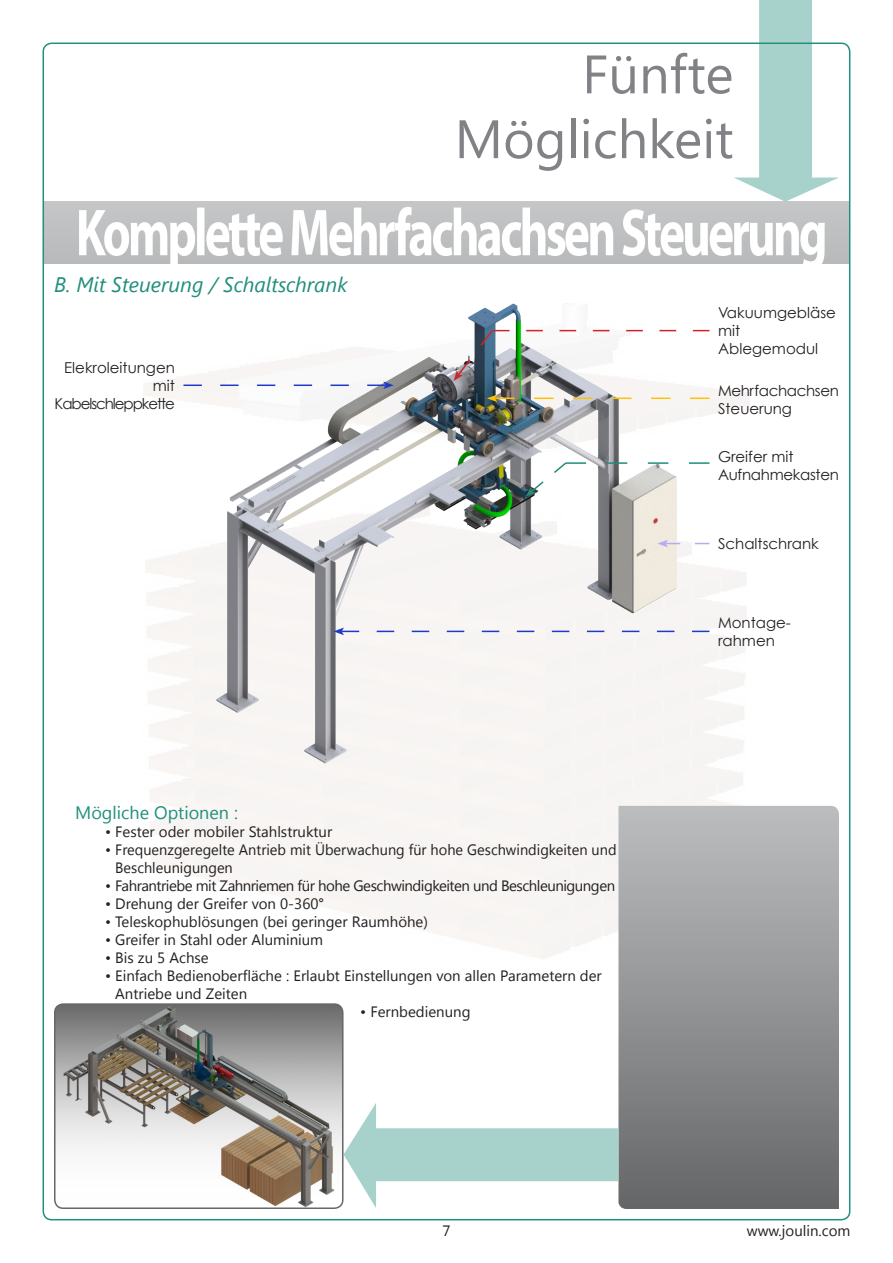
<style>
.page{position:relative;width:893px;height:1263px;background:#fff}
.page>*{position:absolute;margin:0;border:0;box-sizing:border-box;transform-origin:0 0}
.t1{font:54px "Segoe UI";color:#808285}
.t2{font:italic 21px "Segoe UI";color:#208e7c}
.t3{font:18px "Segoe UI";color:#21907d}
.t4{font:15px "Segoe UI";color:#231f20}
.t5{font:15px/18px "Century Gothic";color:#231f20}
.t6{font:15px "Segoe UI";letter-spacing:-.03em;color:#231f20}
.t7{font:15px/18px "Century Gothic";letter-spacing:-.02em;color:#231f20}
.t8{font:15px/18px "Century Gothic";letter-spacing:-.025em;color:#231f20}
.t9{font:15px "Century Gothic";letter-spacing:-.07em;color:#231f20}
</style>
<div class="page">
<svg style="left:734px;top:0;width:105px;height:202px"></svg>
<img style="left:46px;top:202px;width:801px;height:62px">
<img style="left:217px;top:304px;width:459px;height:460px">
<img style="left:618px;top:806px;width:221px;height:403px">
<svg style="left:344px;top:1103px;width:274px;height:105px"></svg>
<svg style="left:487px;top:394px;width:222px;height:8px"></svg>
<svg style="left:453px;top:328px;width:256px;height:53px"></svg>
<svg style="left:333px;top:627px;width:376px;height:8px"></svg>
<svg style="left:525px;top:461px;width:184px;height:35px"></svg>
<svg style="left:657px;top:540px;width:52px;height:7px"></svg>
<img style="left:55px;top:1006px;width:286px;height:202px">
<div style="left:54px;top:1003px;width:290px;height:206px;border:2px solid #67676a;border-radius:9px"></div>
<svg style="left:183px;top:381px;width:211px;height:8px"></svg>
<p class="t2" style="left:54px;top:270px;width:295px">B. Mit Steuerung / Schaltschrank</p>
<p class="t5" style="left:64px;top:358px;width:112px;text-align:right">Elekroleitungen mit</p>
<p class="t9" style="left:55px;top:394px;width:122px">Kabelschleppkette</p>
<p class="t1" style="left:582px;top:37px;width:153px">Fünfte</p>
<p class="t1" style="left:455px;top:101px;width:280px">Möglichkeit</p>
<p class="t5" style="left:718px;top:303px;width:119px">Vakuumgebläse mit</p>
<p class="t5" style="left:718px;top:339px;width:102px">Ablegemodul</p>
<p class="t8" style="left:718px;top:382px;width:122px">Mehrfachachsen<br>Steuerung</p>
<p class="t7" style="left:718px;top:447px;width:122px">Greifer mit<br>Aufnahmekasten</p>
<p class="t5" style="left:718px;top:534px;width:102px">Schaltschrank</p>
<p class="t5" style="left:718px;top:613px;width:74px">Montage&shy;rahmen</p>
<p class="t3" style="left:75px;top:800px;width:164px">Mögliche Optionen :</p>
<p class="t4" style="left:105px;top:821px;width:229px">• Fester oder mobiler Stahlstruktur</p>
<p class="t4" style="left:105px;top:839px;width:513px">• Frequenzgeregelte Antrieb mit Überwachung für hohe Geschwindigkeiten und</p>
<p class="t4" style="left:115px;top:857px;width:119px">Beschleunigungen</p>
<p class="t6" style="left:105px;top:875px;width:512px">• Fahrantriebe mit Zahnriemen für hohe Geschwindigkeiten und Beschleunigungen</p>
<p class="t4" style="left:105px;top:893px;width:221px">• Drehung der Greifer von 0-360°</p>
<p class="t4" style="left:105px;top:911px;width:324px">• Teleskophublösungen (bei geringer Raumhöhe)</p>
<p class="t4" style="left:105px;top:929px;width:220px">• Greifer in Stahl oder Aluminium</p>
<p class="t4" style="left:105px;top:947px;width:105px">• Bis zu 5 Achse</p>
<p class="t4" style="left:105px;top:965px;width:498px">• Einfach Bedienoberfläche : Erlaubt Einstellungen von allen Parametern der</p>
<p class="t4" style="left:115px;top:983px;width:133px">Antriebe und Zeiten</p>
<p class="t4" style="left:360px;top:1001px;width:112px">• Fernbedienung</p>
<p class="t4" style="left:442px;top:1220px;width:10px">7</p>
<p class="t4" style="left:747px;top:1220px;width:105px">www.joulin.com</p>
</div>
